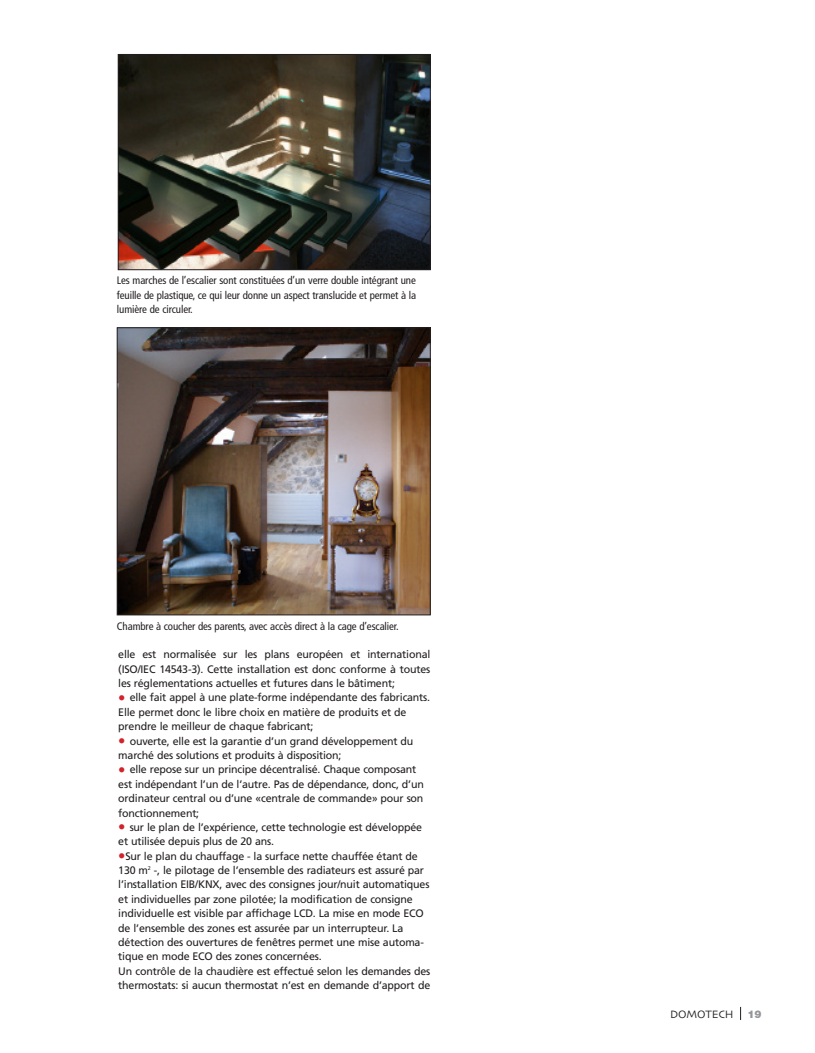
<style>
.page{position:relative;width:815px;height:1053px;background:#fff}
.page>*{position:absolute;margin:0;border:0;box-sizing:border-box;transform-origin:0 0}
.t1{font:11.25px "Skia";letter-spacing:-.01em;color:#231f20}
.t2{font:10.88px/14.4px "Frutiger";letter-spacing:-.015em;color:#231f20}
.t3{font:condensed 10.88px/14.4px "Frutiger";letter-spacing:-.01em;color:#231f20;text-align:justify}
.s1{font-size:15px;color:#d1232a}
.s2{font-family:"Helvetica Neue";font-weight:900;font-size:10.62px;color:#939598}
</style>
<div class="page">
<svg style="left:740px;top:1006px;width:1px;height:13px"></svg>
<img style="left:120px;top:56px;width:309px;height:212px">
<div style="left:118px;top:54px;width:313px;height:216px;border:1px solid #231f20"></div>
<img style="left:119px;top:329px;width:310px;height:284px">
<div style="left:117px;top:327px;width:314px;height:288px;border:1px solid #231f20"></div>
<p class="t3" style="left:117px;top:274px;width:301px">Les marches de l’escalier sont constituées d’un verre double intégrant une feuille de plastique, ce qui leur donne un aspect translucide et permet à la lumière de circuler.</p>
<p class="t3" style="left:117px;top:619px;width:283px">Chambre à coucher des parents, avec accès direct à la cage d’escalier.</p>
<p class="t2" style="left:118px;top:648px;width:314px;text-align:justify">elle est normalisée sur les plans européen et international (ISO/IEC 14543-3). Cette installation est donc conforme à toutes les réglementations actuelles et futures dans le bâtiment;</p>
<p class="t2" style="left:118px;top:691px;width:313px"><span class="s1">•</span> elle fait appel à une plate-forme indépendante des fabricants.<br>Elle permet donc le libre choix en matière de produits et de prendre le meilleur de chaque fabricant;</p>
<p class="t2" style="left:118px;top:734px;width:296px"><span class="s1">•</span> ouverte, elle est la garantie d’un grand développement du marché des solutions et produits à disposition;</p>
<p class="t2" style="left:118px;top:763px;width:307px"><span class="s1">•</span> elle repose sur un principe décentralisé. Chaque composant est indépendant l’un de l’autre. Pas de dépendance, donc, d’un ordinateur central ou d’une «centrale de commande» pour son fonctionnement;</p>
<p class="t2" style="left:118px;top:820px;width:305px"><span class="s1">•</span> sur le plan de l’expérience, cette technologie est développée et utilisée depuis plus de 20 ans.</p>
<p class="t2" style="left:118px;top:849px;width:314px"><span class="s1">•</span>Sur le plan du chauffage - la surface nette chauffée étant de 130 m<sup>2</sup> -, le pilotage de l’ensemble des radiateurs est assuré par l’installation EIB/KNX, avec des consignes jour/nuit automatiques et individuelles par zone pilotée; la modification de consigne individuelle est visible par affichage LCD. La mise en mode ECO de l’ensemble des zones est assurée par un interrupteur. La détection des ouvertures de fenêtres permet une mise automa&shy;tique en mode ECO des zones concernées.<br>Un contrôle de la chaudière est effectué selon les demandes des thermostats: si aucun thermostat n’est en demande d’apport de</p>
<p class="t1" style="left:670px;top:1007px;width:93px">DOMOTECH <span class="s2">19</span></p>
</div>
